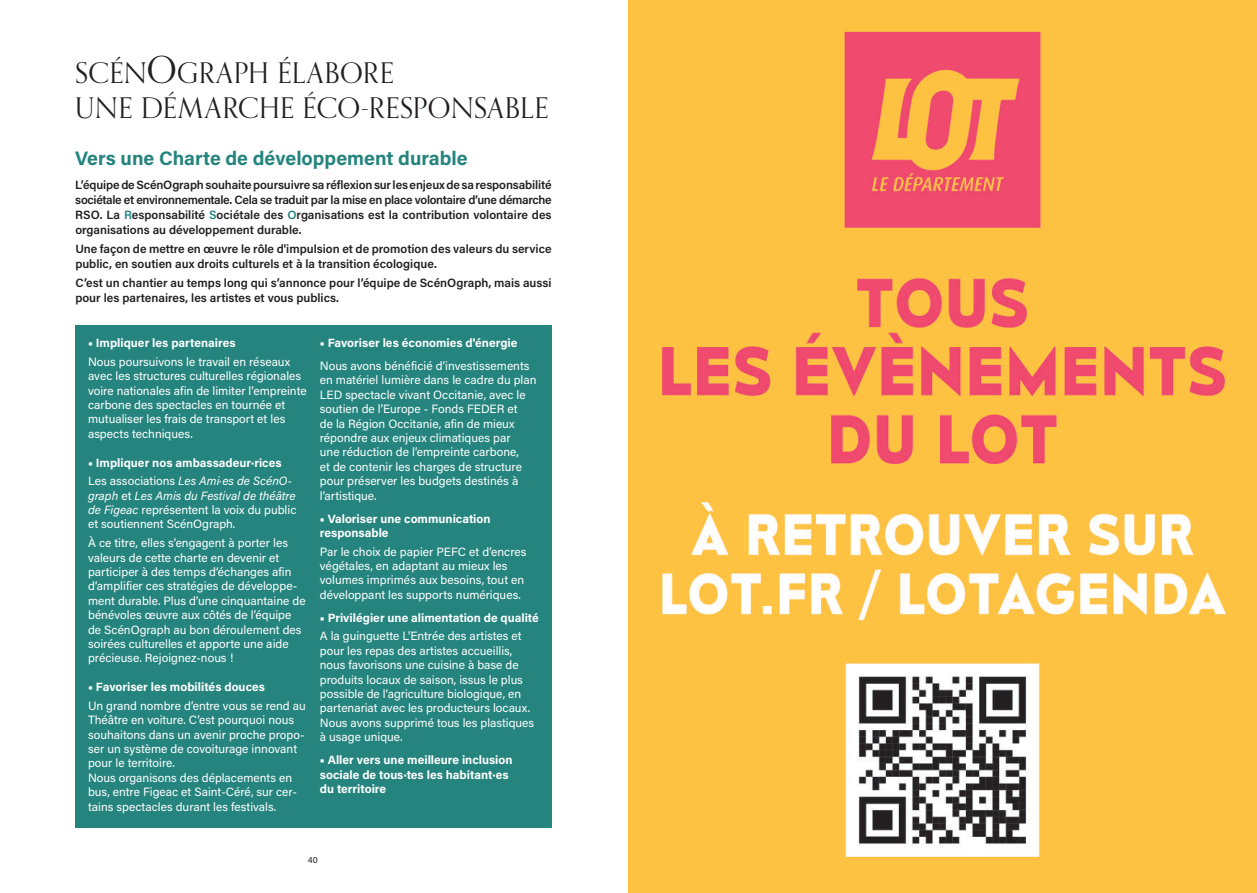
<style>
.page{position:relative;width:1257px;height:893px;background:#fff}
.page>*{position:absolute;margin:0;border:0;box-sizing:border-box;transform-origin:0 0}
.t1{font:28.5px/34.2px "Orpheus Pro";letter-spacing:.01em;color:#231f20}
.t2{font:700 19.5px "Acumin Pro";color:#25847e}
.t3{font:12px/14.4px "Acumin Pro";color:#fff}
.t4{font:600 12px/15px "Acumin Pro";color:#231f20}
.t5{font:700 12px/14.4px "Acumin Pro";color:#fff}
.t6{font:9px "Acumin Pro";color:#231f20}
.s1{font-size:37.5px}
.s2{color:#25847e}
.s3{font-weight:400}
.s4{font-weight:400;font-style:italic}
.s5{font-style:italic}
</style>
<div class="page">
<img style="left:628px;top:0;width:629px;height:893px">
<div style="left:75px;top:325px;width:477px;height:503px;background:#25847e"></div>
<h1 class="t1" style="left:75px;top:56px;width:475px">SCÉN<span class="s1">O</span>GRAPH ÉLABORE<br>UNE DÉMARCHE ÉCO-RESPONSABLE</h1>
<h2 class="t2" style="left:75px;top:145px;width:394px">Vers une Charte de développement durable</h2>
<p class="t4" style="left:75px;top:176px;width:478px;text-align:justify">L’équipe de ScénOgraph souhaite poursuivre sa réflexion sur les enjeux de sa responsabilité sociétale et environnementale. Cela se traduit par la mise en place volontaire d’une démarche RSO. La <span class="s2">R</span>esponsabilité <span class="s2">S</span>ociétale des <span class="s2">O</span>rganisations est la contribution volontaire des organisations au développement durable.</p>
<p class="t4" style="left:75px;top:241px;width:478px">Une façon de mettre en œuvre le rôle d'impulsion et de promotion des valeurs du service public, en soutien aux droits culturels et à la transition écologique.</p>
<p class="t4" style="left:75px;top:275px;width:478px">C’est un chantier au temps long qui s’annonce pour l’équipe de ScénOgraph, mais aussi pour les partenaires, les artistes et vous publics.</p>
<p class="t5" style="left:88px;top:335px;width:149px">■ Impliquer les partenaires</p>
<p class="t3" style="left:88px;top:354px;width:220px">Nous poursuivons le travail en réseaux avec les structures culturelles régionales voire nationales afin de limiter l’empreinte carbone des spectacles en tournée et mutualiser les frais de transport et les aspects techniques.</p>
<p class="t5" style="left:88px;top:452px;width:205px;line-height:18.6px">■ Impliquer nos ambassadeur·rices<br><span class="s3">Les associations</span> <span class="s4">Les Ami·es de ScénO-</span></p>
<p class="t3" style="left:88px;top:488px;width:210px;text-align:justify"><span class="s5">graph</span> et <span class="s5">Les Amis du Festival de théâtre de Figeac</span> représentent la voix du public et soutiennent ScénOgraph.</p>
<p class="t3" style="left:88px;top:535px;width:219px">À ce titre, elles s’engagent à porter les valeurs de cette charte en devenir et participer à des temps d‘échanges afin d’amplifier ces stratégies de développe&shy;ment durable. Plus d’une cinquantaine de bénévoles œuvre aux côtés de l’équipe de ScénOgraph au bon déroulement des soirées culturelles et apporte une aide précieuse. Rejoignez-nous !</p>
<p class="t5" style="left:88px;top:679px;width:178px">■ Favoriser les mobilités douces</p>
<p class="t3" style="left:88px;top:698px;width:219px">Un grand nombre d’entre vous se rend au Théâtre en voiture. C’est pourquoi nous souhaitons dans un avenir proche propo&shy;ser un système de covoiturage innovant pour le territoire.<br>Nous organisons des déplacements en bus, entre Figeac et Saint-Céré, sur cer&shy;tains spectacles durant les festivals.</p>
<p class="t5" style="left:320px;top:335px;width:199px">■ Favoriser les économies d'énergie</p>
<p class="t3" style="left:320px;top:358px;width:218px">Nous avons bénéficié d’investissements en matériel lumière dans le cadre du plan LED spectacle vivant Occitanie, avec le soutien de l’Europe - Fonds FEDER et<br>de la Région Occitanie, afin de mieux répondre aux enjeux climatiques par<br>une réduction de l’empreinte carbone,<br>et de contenir les charges de structure pour préserver les budgets destinés à l’artistique.</p>
<p class="t5" style="left:320px;top:511px;width:172px">■ Valoriser une communication responsable</p>
<p class="t3" style="left:320px;top:544px;width:208px">Par le choix de papier PEFC et d’encres végétales, en adaptant au mieux les volumes imprimés aux besoins, tout en développant les supports numériques.</p>
<p class="t5" style="left:320px;top:610px;width:220px">■ Privilégier une alimentation de qualité</p>
<p class="t3" style="left:320px;top:628px;width:216px">A la guinguette L’Entrée des artistes et pour les repas des artistes accueillis, nous favorisons une cuisine à base de produits locaux de saison, issus le plus possible de l’agriculture biologique, en partenariat avec les producteurs locaux.<br>Nous avons supprimé tous les plastiques à usage unique.</p>
<p class="t5" style="left:320px;top:752px;width:194px">■ Aller vers une meilleure inclusion sociale de tous·tes les habitant·es du territoire</p>
<p class="t6" style="left:308px;top:854px;width:11px">40</p>
</div>
